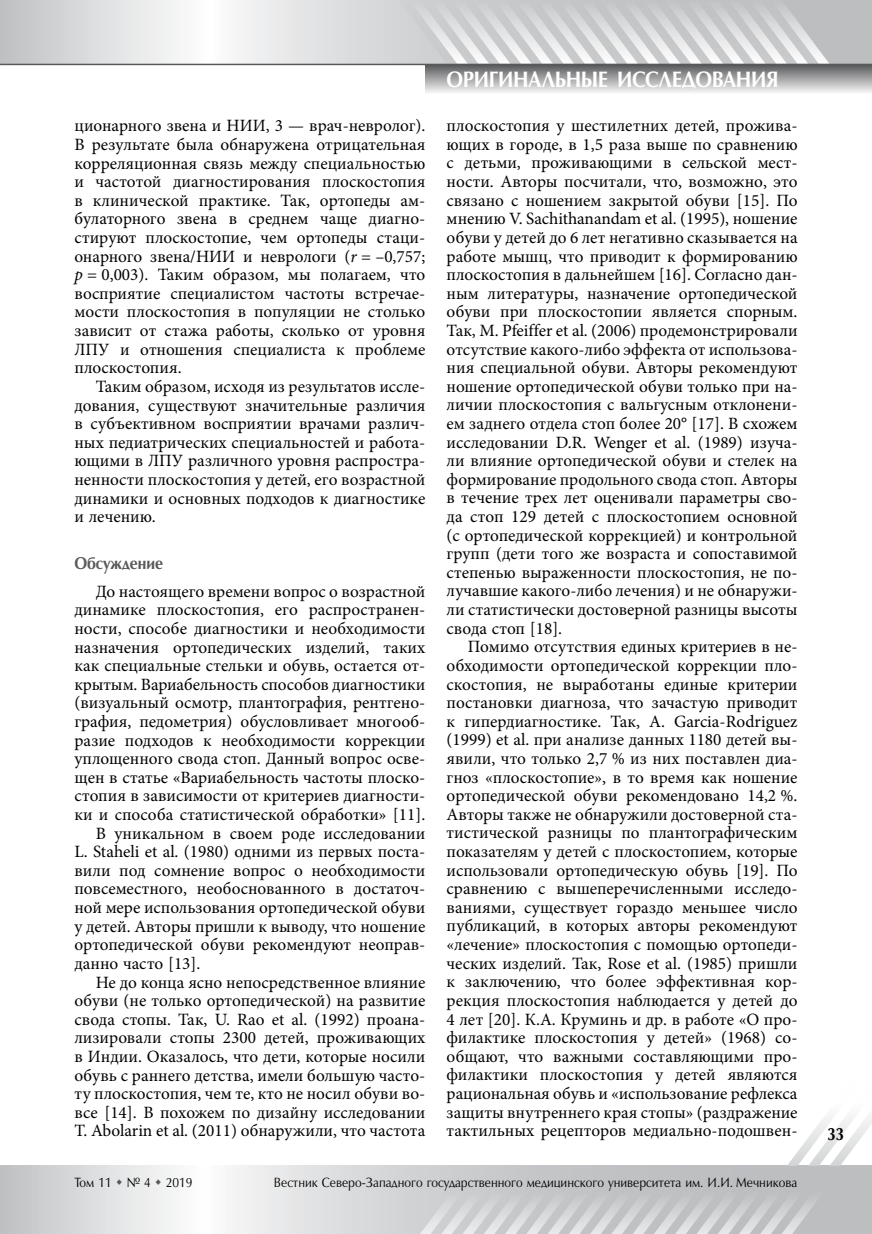
<style>
.page{position:relative;width:872px;height:1234px;background:#fff}
.page>*{position:absolute;margin:0;border:0;box-sizing:border-box;transform-origin:0 0}
.t1{font:700 22.5px "Optimum AP";letter-spacing:-.02em;color:#fff;scale:.9 1}
.t2{font:700 18px "Optimum AP";color:#000;scale:.85 1}
.t3{font:17.25px/18.6px "Minion Pro";color:#000;text-align:justify}
.t4{font:700 17.25px "Optimum AP";color:#58595b;scale:.9 1}
.t5{font:13.5px "Optimum AP";color:#000;scale:.9 1}
.s1{font-style:italic}
</style>
<div class="page">
<svg style="left:0;top:0;width:872px;height:64px"></svg>
<svg style="left:0;top:1165px;width:404px;height:68px"></svg>
<div style="left:425px;top:64px;width:447px;height:30px;background:linear-gradient(to bottom,#555658,#f4f4f4)"></div>
<svg style="left:383px;top:0;width:446px;height:64px;background:#d1d2d4"></svg>
<hr style="left:0;top:64px;width:872px;height:1px;background:#58595b">
<svg style="left:404px;top:1116px;width:468px;height:117px"></svg>
<div style="left:858px;top:1130px;width:14px;height:28px;background:#fff"></div>
<svg style="left:117px;top:1178px;width:5px;height:6px"></svg>
<svg style="left:156px;top:1178px;width:5px;height:6px"></svg>
<p class="t3" style="left:74px;top:117px;width:352px">ционарного звена и НИИ, 3 — врач-невролог).<br>В результате была обнаружена отрицательная корреляционная связь между специальностью и частотой диагностирования плоскостопия в клинической практике. Так, ортопеды ам&shy;булаторного звена в среднем чаще диагно&shy;стируют плоскостопие, чем ортопеды стаци&shy;онарного звена/НИИ и неврологи (<span class="s1">r</span> = –0,757; <span class="s1">р</span> = 0,003). Таким образом, мы полагаем, что восприятие специалистом частоты встречае&shy;мости плоскостопия в популяции не столько зависит от стажа работы, сколько от уровня ЛПУ и отношения специалиста к проблеме плоскостопия.</p>
<p class="t3" style="left:74px;top:377px;width:352px;text-indent:21px">Таким образом, исходя из результатов иссле&shy;дования, существуют значительные различия в субъективном восприятии врачами различ&shy;ных педиатрических специальностей и работа&shy;ющими в ЛПУ различного уровня распростра&shy;ненности плоскостопия у детей, его возрастной динамики и основных подходов к диагностике и лечению.</p>
<p class="t4" style="left:74px;top:553px;width:100px">Обсуждение</p>
<p class="t3" style="left:96px;top:582px;width:331px">До настоящего времени вопрос о возрастной</p>
<p class="t3" style="left:74px;top:600px;width:352px">динамике плоскостопия, его распространен-</p>
<p class="t3" style="left:74px;top:619px;width:352px">ности, способе диагностики и необходимости</p>
<p class="t3" style="left:74px;top:637px;width:352px">назначения ортопедических изделий, таких</p>
<p class="t3" style="left:74px;top:656px;width:352px">как специальные стельки и обувь, остается от-</p>
<p class="t3" style="left:74px;top:675px;width:352px">крытым. Вариабельность способов диагностики</p>
<p class="t3" style="left:74px;top:693px;width:352px">(визуальный осмотр, плантография, рентгено-</p>
<p class="t3" style="left:74px;top:712px;width:352px">графия, педометрия) обусловливает многооб-</p>
<p class="t3" style="left:74px;top:730px;width:352px">разие подходов к необходимости коррекции</p>
<p class="t3" style="left:74px;top:749px;width:352px">уплощенного свода стоп. Данный вопрос осве-</p>
<p class="t3" style="left:74px;top:768px;width:352px">щен в статье «Вариабельность частоты плоско-</p>
<p class="t3" style="left:74px;top:786px;width:352px">стопия в зависимости от критериев диагности-</p>
<p class="t3" style="left:74px;top:805px;width:352px">ки и способа статистической обработки» [11].</p>
<p class="t3" style="left:96px;top:823px;width:331px">В уникальном в своем роде исследовании</p>
<p class="t3" style="left:74px;top:842px;width:352px">L. Staheli et al. (1980) одними из первых поста-</p>
<p class="t3" style="left:74px;top:860px;width:352px">вили под сомнение вопрос о необходимости</p>
<p class="t3" style="left:74px;top:879px;width:352px">повсеместного, необоснованного в достаточ-</p>
<p class="t3" style="left:74px;top:898px;width:352px">ной мере использования ортопедической обуви</p>
<p class="t3" style="left:74px;top:916px;width:352px">у детей. Авторы пришли к выводу, что ношение</p>
<p class="t3" style="left:74px;top:935px;width:352px">ортопедической обуви рекомендуют неоправ-</p>
<p class="t3" style="left:74px;top:953px;width:127px">данно часто [13].</p>
<p class="t3" style="left:96px;top:972px;width:331px">Не до конца ясно непосредственное влияние</p>
<p class="t3" style="left:74px;top:991px;width:352px">обуви (не только ортопедической) на развитие</p>
<p class="t3" style="left:74px;top:1009px;width:352px">свода стопы. Так, U. Rao et al. (1992) проана-</p>
<p class="t3" style="left:74px;top:1028px;width:352px">лизировали стопы 2300 детей, проживающих</p>
<p class="t3" style="left:74px;top:1046px;width:352px">в Индии. Оказалось, что дети, которые носили</p>
<p class="t3" style="left:74px;top:1065px;width:352px">обувь с раннего детства, имели большую часто-</p>
<p class="t3" style="left:74px;top:1084px;width:352px">ту плоскостопия, чем те, кто не носил обуви во-</p>
<p class="t3" style="left:74px;top:1102px;width:352px">все [14]. В похожем по дизайну исследовании</p>
<p class="t3" style="left:74px;top:1121px;width:352px">T. Abolarin et al. (2011) обнаружили, что частота</p>
<h1 class="t1" style="left:446px;top:67px;width:370px">ОРИГИНАЛЬНЫЕ ИССЛЕДОВАНИЯ</h1>
<p class="t3" style="left:446px;top:116px;width:352px">плоскостопия у шестилетних детей, прожива&shy;ющих в городе, в 1,5 раза выше по сравнению с детьми, проживающими в сельской мест&shy;ности. Авторы посчитали, что, возможно, это связано с ношением закрытой обуви [15]. По мнению V. Sachithanandam et al. (1995), ношение обуви у детей до 6 лет негативно сказывается на работе мышц, что приводит к формированию плоскостопия в дальнейшем [16]. Согласно дан&shy;ным литературы, назначение ортопедической обуви при плоскостопии является спорным.<br>Так, M. Pfeiffer et al. (2006) продемонстрировали отсутствие какого-либо эффекта от использова&shy;ния специальной обуви. Авторы рекомендуют ношение ортопедической обуви только при на&shy;личии плоскостопия с вальгусным отклонени&shy;ем заднего отдела стоп более 20° [17]. В схожем исследовании D.R. Wenger et al. (1989) изуча&shy;ли влияние ортопедической обуви и стелек на формирование продольного свода стоп. Авторы в течение трех лет оценивали параметры сво&shy;да стоп 129 детей с плоскостопием основной (с ортопедической коррекцией) и контрольной групп (дети того же возраста и сопоставимой степенью выраженности плоскостопия, не по&shy;лучавшие какого-либо лечения) и не обнаружи&shy;ли статистически достоверной разницы высоты свода стоп [18].</p>
<p class="t3" style="left:446px;top:637px;width:352px;text-indent:21px">Помимо отсутствия единых критериев в не&shy;обходимости ортопедической коррекции пло&shy;скостопия, не выработаны единые критерии постановки диагноза, что зачастую приводит к гипердиагностике. Так, A. Garcia-Rodriguez (1999) et al. при анализе данных 1180 детей вы&shy;явили, что только 2,7 % из них поставлен диа&shy;гноз «плоскостопие», в то время как ношение ортопедической обуви рекомендовано 14,2 %.<br>Авторы также не обнаружили достоверной ста&shy;тистической разницы по плантографическим показателям у детей с плоскостопием, которые использовали ортопедическую обувь [19]. По сравнению с вышеперечисленными исследо&shy;ваниями, существует гораздо меньшее число публикаций, в которых авторы рекомендуют «лечение» плоскостопия с помощью ортопеди&shy;ческих изделий. Так, Rose et al. (1985) пришли к заключению, что более эффективная кор&shy;рекция плоскостопия наблюдается у детей до 4 лет [20]. К.А. Круминь и др. в работе «О про&shy;филактике плоскостопия у детей» (1968) со&shy;общают, что важными составляющими про&shy;филактики плоскостопия у детей являются рациональная обувь и «использование рефлекса защиты внутреннего края стопы» (раздражение тактильных рецепторов медиально-подошвен-</p>
<p class="t5" style="left:74px;top:1175px;width:133px">Том 11 № 4 2019</p>
<p class="t5" style="left:274px;top:1175px;width:583px">Вестник Северо-Западного государственного медицинского университета им. И.И. Мечникова</p>
<p class="t2" style="left:827px;top:1124px;width:21px">33</p>
</div>
